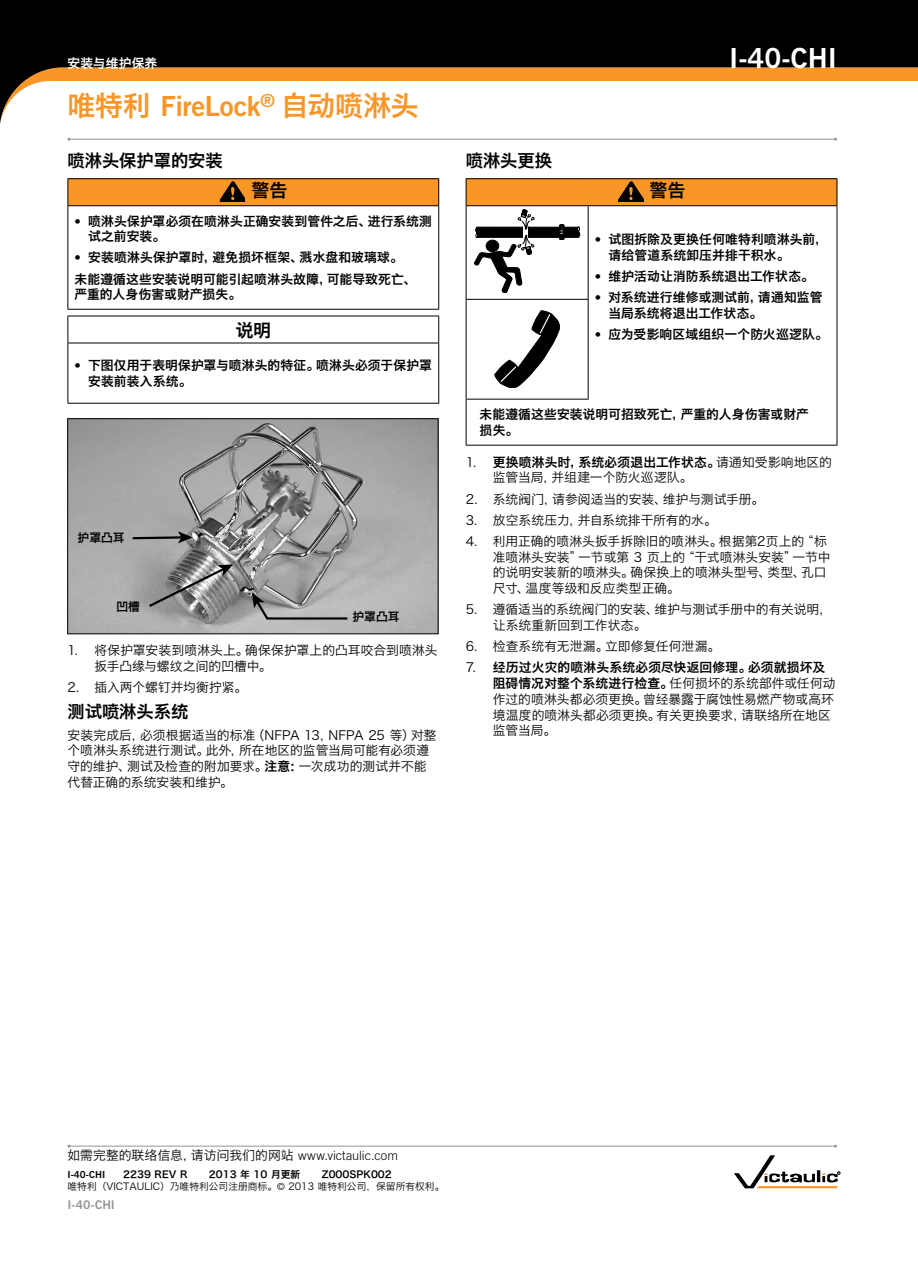
<style>
.page{position:relative;width:918px;height:1263px;background:#fff}
.page>*{position:absolute;margin:0;border:0;box-sizing:border-box;transform-origin:0 0}
.t1{font:27.75px "Hiragino Sans GB W6";letter-spacing:-.005em;color:#f89728}
.t2{font:27.75px "Trade Gothic LT Std Bd 2";color:#fff}
.t3{font:18px "Hiragino Sans GB W6";color:#000}
.t4{font:17.25px "Hiragino Sans GB W6";color:#000}
.t5{font:12.75px/15.8px "Hiragino Sans GB W3";letter-spacing:.005em;color:#000}
.t6{font:12.75px/15.8px "Hiragino Sans GB W6";letter-spacing:.015em;color:#000}
.t7{font:12.75px "Hiragino Sans GB W6";letter-spacing:.01em;color:#fff}
.t8{font:12px "Trade Gothic LT Std Bd 2";color:#939598}
.t9{font:11.7px "Hiragino Sans GB W6 G Bpc EUC H";color:#000}
.t10{font:9.75px "Hiragino Sans GB W3";color:#000}
.t11{font:9.75px "Hiragino Sans GB W6";color:#000}
.t12{font:9.75px "Trade Gothic LT Std Bd 2";color:#000}
.s1{font-family:"Trade Gothic LT Std Bd 2"}
.s2{font-family:"Hiragino Sans GB W6"}
.s3{font-family:"Hiragino Sans GB W3"}
.s4{font-family:"Trade Gothic LT Std";font-weight:300}
</style>
<div class="page">
<div style="left:68px;top:179px;width:371px;height:27px;background:#f89728"></div>
<hr style="left:68px;top:178px;width:371px;height:1px;background:#000">
<svg style="left:68px;top:179px;width:1px;height:26px"></svg>
<svg style="left:438px;top:179px;width:1px;height:26px"></svg>
<hr style="left:68px;top:205px;width:371px;height:1px;background:#000">
<hr style="left:68px;top:206px;width:1px;height:103px;background:#000">
<hr style="left:438px;top:206px;width:1px;height:103px;background:#000">
<hr style="left:68px;top:309px;width:371px;height:1px;background:#000">
<svg style="left:220px;top:181px;width:25px;height:21px"></svg>
<hr style="left:68px;top:316px;width:371px;height:1px;background:#000">
<svg style="left:68px;top:316px;width:1px;height:27px"></svg>
<svg style="left:438px;top:316px;width:1px;height:27px"></svg>
<hr style="left:68px;top:343px;width:371px;height:1px;background:#000">
<hr style="left:68px;top:343px;width:1px;height:60px;background:#000">
<hr style="left:438px;top:343px;width:1px;height:60px;background:#000">
<hr style="left:68px;top:403px;width:371px;height:1px;background:#000">
<img style="left:70px;top:420px;width:366px;height:212px">
<svg style="left:147px;top:563px;width:87px;height:46px;background:#8c8c8c"></svg>
<svg style="left:130px;top:530px;width:63px;height:15px"></svg>
<svg style="left:251px;top:592px;width:99px;height:29px;background:#9c9c9c"></svg>
<div style="left:68px;top:418px;width:370px;height:216px;border:1px solid #000"></div>
<div style="left:466px;top:179px;width:371px;height:27px;background:#f89728"></div>
<hr style="left:466px;top:178px;width:122px;height:1px;background:#000">
<svg style="left:466px;top:179px;width:1px;height:26px"></svg>
<hr style="left:588px;top:178px;width:249px;height:1px;background:#000">
<svg style="left:837px;top:179px;width:1px;height:26px"></svg>
<hr style="left:466px;top:399px;width:1px;height:46px;background:#000">
<hr style="left:837px;top:399px;width:1px;height:46px;background:#000">
<hr style="left:466px;top:445px;width:122px;height:1px;background:#000">
<hr style="left:588px;top:445px;width:249px;height:1px;background:#000">
<hr style="left:466px;top:205px;width:122px;height:1px;background:#000">
<hr style="left:466px;top:206px;width:1px;height:93px;background:#000">
<hr style="left:588px;top:205px;width:249px;height:1px;background:#000">
<hr style="left:588px;top:206px;width:1px;height:93px;background:#000">
<hr style="left:837px;top:206px;width:1px;height:93px;background:#000">
<hr style="left:466px;top:299px;width:123px;height:1px;background:#000">
<hr style="left:466px;top:300px;width:1px;height:99px;background:#000">
<hr style="left:588px;top:300px;width:1px;height:99px;background:#000">
<hr style="left:837px;top:299px;width:1px;height:100px;background:#000">
<hr style="left:466px;top:399px;width:123px;height:1px;background:#000">
<svg style="left:618px;top:181px;width:25px;height:21px"></svg>
<svg style="left:474px;top:209px;width:106px;height:84px"></svg>
<svg style="left:495px;top:311px;width:65px;height:77px"></svg>
<svg style="left:0;top:0;width:918px;height:124px;fill:#000"></svg>
<hr style="left:69px;top:139px;width:767px;height:1px;background:#939598">
<hr style="left:69px;top:1146px;width:767px;height:1px;background:#939598">
<svg style="left:734px;top:1155px;width:106px;height:33px"></svg>
<p class="t7" style="left:68px;top:54px;width:91px">安装与维护保养</p>
<h1 class="t2" style="left:729px;top:40px;width:109px">I-40-CHI</h1>
<h1 class="t1" style="left:68px;top:88px;width:353px">唯特利 <span class="s1">FireLock</span><sup>®</sup> 自动喷淋头</h1>
<h3 class="t4" style="left:68px;top:149px;width:157px">喷淋头保护罩的安装</h3>
<h2 class="t3" style="left:251px;top:179px;width:37px">警告</h2>
<p class="t6" style="left:88px;top:212px;width:345px;text-indent:-14px"><span class="s1">•</span> 喷淋头保护罩必须在喷淋头正确安装到管件之后、进行系统测试之前安装。</p>
<p class="t6" style="left:75px;top:247px;width:343px;line-height:21.1px"><span class="s1">•</span> 安装喷淋头保护罩时，避免损坏框架、溅水盘和玻璃球。未能遵循这些安装说明可能引起喷淋头故障，可能导致死亡、</p>
<p class="t6" style="left:75px;top:286px;width:168px">严重的人身伤害或财产损失。</p>
<h2 class="t3" style="left:235px;top:318px;width:37px">说明</h2>
<p class="t6" style="left:88px;top:357px;width:345px;text-indent:-14px"><span class="s1">•</span> 下图仅用于表明保护罩与喷淋头的特征。喷淋头必须于保护罩安装前装入系统。</p>
<p class="t9" style="left:78px;top:530px;width:49px">护罩凸耳</p>
<p class="t9" style="left:117px;top:599px;width:25px">凹槽</p>
<p class="t5" style="left:95px;top:642px;width:345px;text-indent:-27px">1. 将保护罩安装到喷淋头上。确保保护罩上的凸耳咬合到喷淋头扳手凸缘与螺纹之间的凹槽中。</p>
<p class="t5" style="left:68px;top:679px;width:181px">2. 插入两个螺钉并均衡拧紧。</p>
<h3 class="t4" style="left:68px;top:701px;width:122px">测试喷淋头系统</h3>
<p class="t5" style="left:68px;top:727px;width:371px">安装完成后，必须根据适当的标准（NFPA 13，NFPA 25 等）对整个喷淋头系统进行测试。此外，所在地区的监管当局可能有必须遵守的维护、测试及检查的附加要求。<span class="s2">注意：</span>一次成功的测试并不能代替正确的系统安装和维护。</p>
<p class="t9" style="left:353px;top:609px;width:49px">护罩凸耳</p>
<h3 class="t4" style="left:466px;top:149px;width:88px">喷淋头更换</h3>
<h2 class="t3" style="left:650px;top:179px;width:37px">警告</h2>
<p class="t6" style="left:608px;top:231px;width:221px;text-indent:-14px"><span class="s1">•</span> 试图拆除及更换任何唯特利喷淋头前，请给管道系统卸压并排干积水。</p>
<p class="t6" style="left:595px;top:268px;width:220px"><span class="s1">•</span> 维护活动让消防系统退出工作状态。</p>
<p class="t6" style="left:608px;top:289px;width:216px;text-indent:-14px"><span class="s1">•</span> 对系统进行维修或测试前，请通知监管当局系统将退出工作状态。</p>
<p class="t6" style="left:595px;top:326px;width:234px"><span class="s1">•</span> 应为受影响区域组织一个防火巡逻队。</p>
<p class="t6" style="left:480px;top:406px;width:331px">未能遵循这些安装说明可招致死亡，严重的人身伤害或财产损失。</p>
<p class="t6" style="left:466px;top:454px;width:368px"><span class="s3">1.</span> 更换喷淋头时，系统必须退出工作状态。<span class="s3">请通知受影响地区的</span></p>
<p class="t5" style="left:493px;top:470px;width:201px">监管当局，并组建一个防火巡逻队。</p>
<p class="t5" style="left:466px;top:491px;width:300px">2. 系统阀门，请参阅适当的安装、维护与测试手册。</p>
<p class="t5" style="left:466px;top:512px;width:253px">3. 放空系统压力，并自系统排干所有的水。</p>
<p class="t5" style="left:493px;top:533px;width:339px;text-indent:-27px">4. 利用正确的喷淋头扳手拆除旧的喷淋头。根据第2页上的“标准喷淋头安装”一节或第 3 页上的“干式喷淋头安装”一节中的说明安装新的喷淋头。确保换上的喷淋头型号、类型、孔口尺寸、温度等级和反应类型正确。</p>
<p class="t5" style="left:493px;top:601px;width:341px;text-indent:-27px">5. 遵循适当的系统阀门的安装、维护与测试手册中的有关说明，让系统重新回到工作状态。</p>
<p class="t5" style="left:466px;top:638px;width:256px">6. 检查系统有无泄漏。立即修复任何泄漏。</p>
<p class="t6" style="left:493px;top:659px;width:344px;text-indent:-27px"><span class="s3">7.</span> 经历过火灾的喷淋头系统必须尽快返回修理。必须就损坏及阻碍情况对整个系统进行检查。<span class="s3">任何损坏的系统部件或任何动</span></p>
<p class="t5" style="left:493px;top:691px;width:343px">作过的喷淋头都必须更换。曾经暴露于腐蚀性易燃产物或高环境温度的喷淋头都必须更换。有关更换要求，请联络所在地区监管当局。</p>
<p class="t5" style="left:68px;top:1147px;width:332px">如需完整的联络信息，请访问我们的网站 <span class="s4">www.victaulic.com</span></p>
<p class="t12" style="left:68px;top:1168px;width:39px">I-40-CHI</p>
<p class="t11" style="left:123px;top:1167px;width:66px">2239 REV R</p>
<p class="t11" style="left:209px;top:1167px;width:93px">2013 年 10 月更新</p>
<p class="t11" style="left:322px;top:1167px;width:72px">Z000SPK002</p>
<p class="t10" style="left:68px;top:1180px;width:378px">唯特利（VICTAULIC）乃唯特利公司注册商标。<span class="s4">©</span> 2013 唯特利公司，保留所有权利。</p>
<p class="t8" style="left:68px;top:1197px;width:49px">I-40-CHI</p>
</div>
